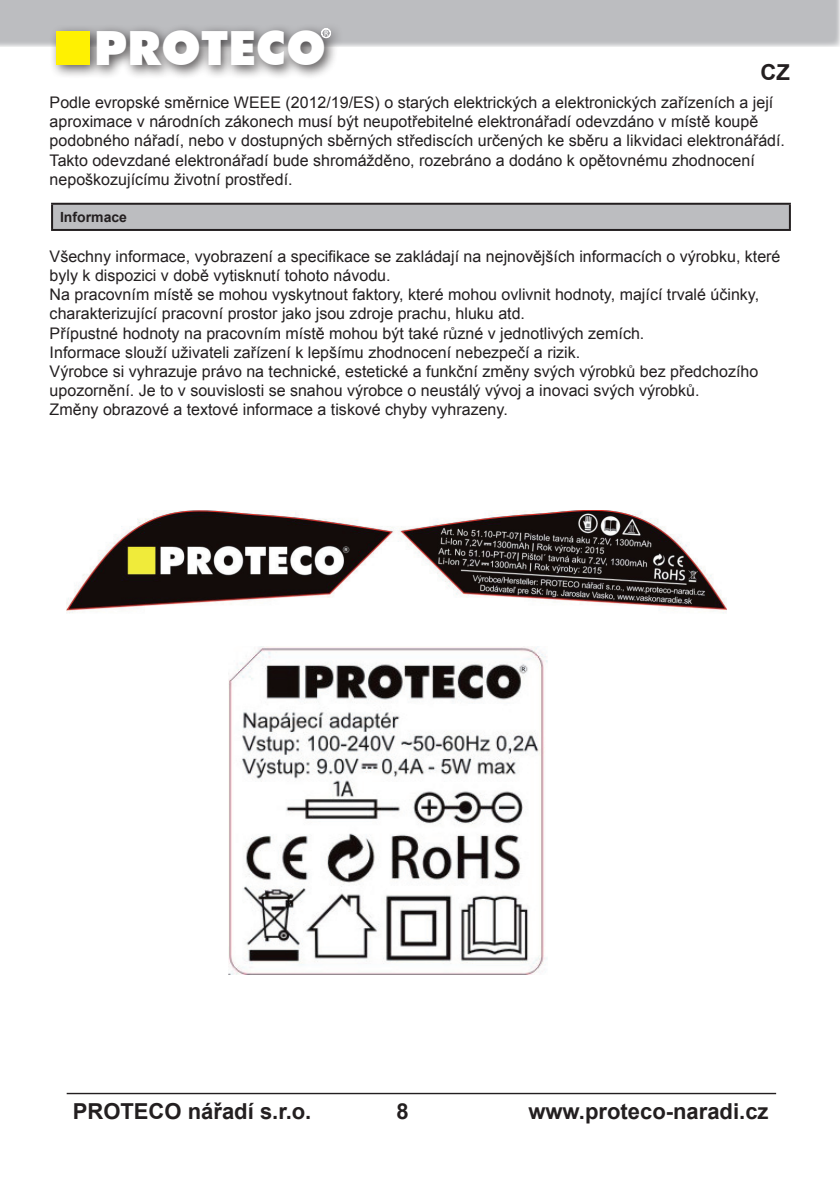
<style>
.page{position:relative;width:840px;height:1191px;background:#fff}
.page>*{position:absolute;margin:0;border:0;box-sizing:border-box;transform-origin:0 0}
.t1{font:900 47.2px "Futura BT";color:#fff}
.t2{font:700 22px "Arial";color:#231f20}
.t3{font:16px/19.2px "Arial";color:#231f20}
.t4{font:700 14px "Arial";color:#231f20}
.t5{font:7.8px "Humanist 521 BT";color:#fff}
</style>
<div class="page">
<hr style="left:67px;top:1092px;width:708px;height:2px;background:#231f20">
<div style="left:0;top:0;width:839px;height:46px;background:#bcbdc0"></div>
<div style="left:49px;top:22px;width:295px;height:58px;background:#231f20;opacity:.75"></div>
<div style="left:56px;top:32px;width:34px;height:33px;background:#fff101"></div>
<svg style="left:321px;top:28px;width:10px;height:10px"></svg>
<div style="left:52px;top:204px;width:737px;height:26px;background:#bcbdc0"></div>
<hr style="left:51px;top:203px;width:739px;height:2px;background:#231f20">
<hr style="left:51px;top:205px;width:2px;height:24px;background:#231f20">
<hr style="left:788px;top:205px;width:2px;height:24px;background:#231f20">
<hr style="left:51px;top:229px;width:739px;height:2px;background:#231f20">
<img style="left:66px;top:510px;width:660px;height:104px">
<img style="left:228px;top:646px;width:319px;height:328px">
<p class="t5" style="left:324px;top:28px;width:6px">R</p>
<h1 class="t1" style="left:94px;top:20px;width:234px">PROTECO</h1>
<h2 class="t2" style="left:760px;top:57px;width:31px">CZ</h2>
<p class="t3" style="left:50px;top:93px;width:736px">Podle evropské směrnice WEEE (2012/19/ES) o starých elektrických a elektronických zařízeních a její aproximace v národních zákonech musí být neupotřebitelné elektronářadí odevzdáno v místě koupě podobného nářadí, nebo v dostupných sběrných střediscích určených ke sběru a likvidaci elektronářádí.<br>Takto odevzdané elektronářadí bude shromážděno, rozebráno a dodáno k opětovnému zhodnocení nepoškozujícímu životní prostředí.</p>
<p class="t4" style="left:60px;top:208px;width:68px">Informace</p>
<p class="t3" style="left:50px;top:247px;width:732px">Všechny informace, vyobrazení a specifikace se zakládají na nejnovějších informacích o výrobku, které byly k dispozici v době vytisknutí tohoto návodu.<br>Na pracovním místě se mohou vyskytnout faktory, které mohou ovlivnit hodnoty, mající trvalé účinky, charakterizující pracovní prostor jako jsou zdroje prachu, hluku atd.<br>Přípustné hodnoty na pracovním místě mohou být také různé v jednotlivých zemích.<br>Informace slouží uživateli zařízení k lepšímu zhodnocení nebezpečí a rizik.<br>Výrobce si vyhrazuje právo na technické, estetické a funkční změny svých výrobků bez předchozího upozornění. Je to v souvislosti se snahou výrobce o neustálý vývoj a inovaci svých výrobků.<br>Změny obrazové a textové informace a tiskové chyby vyhrazeny.</p>
<h2 class="t2" style="left:73px;top:1096px;width:240px">PROTECO nářadí s.r.o.</h2>
<h2 class="t2" style="left:396px;top:1096px;width:14px">8</h2>
<h2 class="t2" style="left:528px;top:1096px;width:241px">www.proteco-naradi.cz</h2>
</div>
